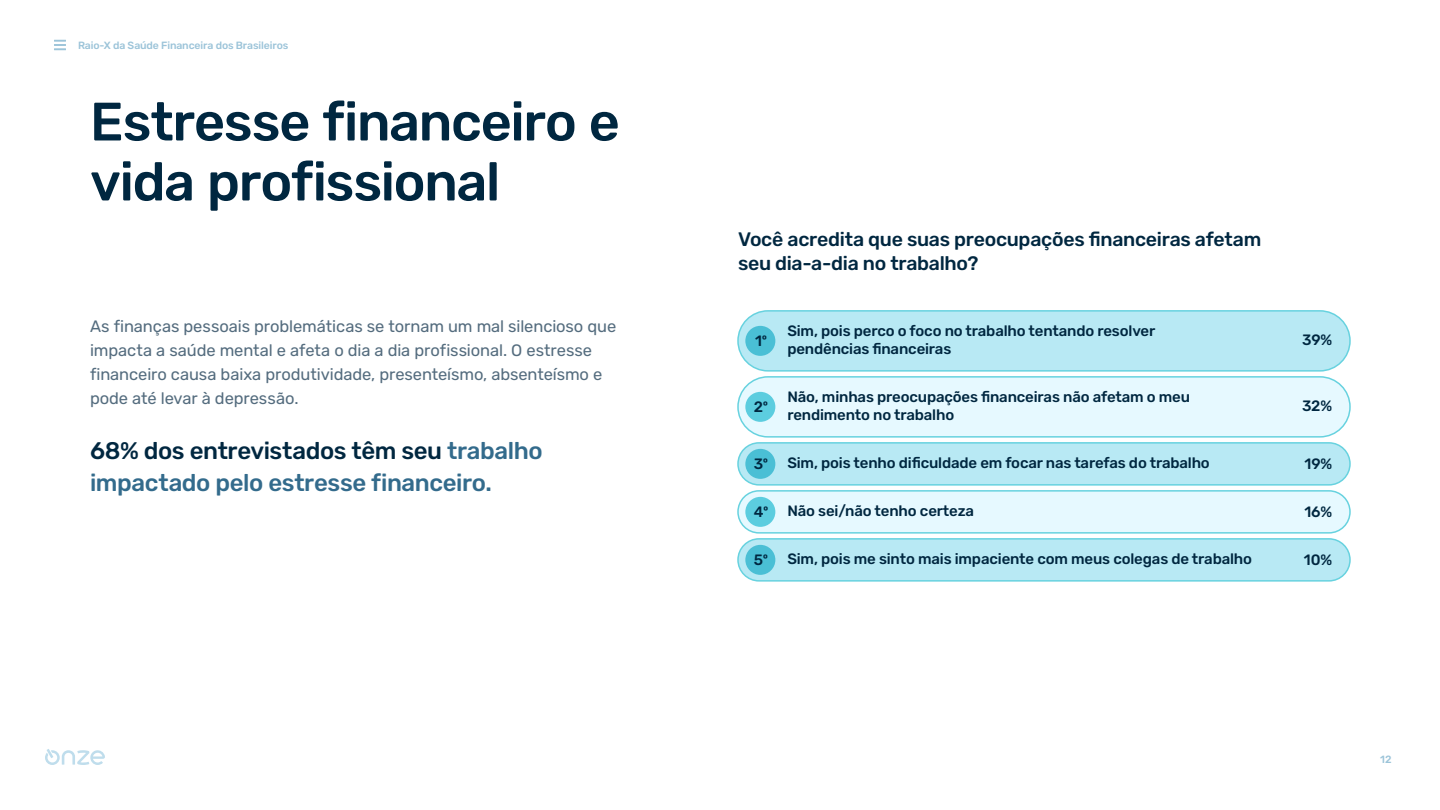
<style>
.page{position:relative;width:1440px;height:810px;background:#fff}
.page>*{position:absolute;margin:0;border:0;box-sizing:border-box;transform-origin:0 0}
.t1{font:500 54px/60px "Rubik";letter-spacing:-.025em;color:#002740}
.t2{font:500 24px/31.5px "Rubik";letter-spacing:-.015em;color:#336b8c}
.t3{font:500 19.5px/24px "Rubik";letter-spacing:-.015em;color:#002740}
.t4{font:16.5px/24px "Rubik";letter-spacing:-.005em;color:#546c7e}
.t5{font:500 15px/18px "Rubik";letter-spacing:-.01em;color:#002740}
.t6{font:500 10.5px "Rubik";letter-spacing:-.01em;color:#9cc4d9}
.s1{color:#002740}
</style>
<div class="page">
<svg style="left:45px;top:749px;width:60px;height:16px"></svg>
<svg style="left:54px;top:40px;width:12px;height:10px"></svg>
<div style="left:738px;top:491px;width:612px;height:42px;background:#e6f9ff;border-radius:21px"></div>
<div style="left:737px;top:490px;width:614px;height:44px;border:2px solid #67d2df;border-radius:21px"></div>
<div style="left:745px;top:497px;width:30px;height:30px;background:#5ccddf;border-radius:50%"></div>
<div style="left:738px;top:539px;width:612px;height:42px;background:#b8e9f4;border-radius:21px"></div>
<div style="left:737px;top:538px;width:614px;height:44px;border:2px solid #67d2df;border-radius:21px"></div>
<div style="left:745px;top:545px;width:30px;height:30px;background:#4abfd5;border-radius:50%"></div>
<div style="left:738px;top:377px;width:612px;height:60px;background:#e6f9ff;border-radius:30px"></div>
<div style="left:737px;top:376px;width:614px;height:62px;border:2px solid #67d2df;border-radius:30px"></div>
<div style="left:745px;top:392px;width:30px;height:30px;background:#5ccddf;border-radius:50%"></div>
<div style="left:738px;top:311px;width:612px;height:60px;background:#b8e9f4;border-radius:30px"></div>
<div style="left:737px;top:310px;width:614px;height:62px;border:2px solid #67d2df;border-radius:30px"></div>
<div style="left:745px;top:326px;width:30px;height:30px;background:#4abfd5;border-radius:50%"></div>
<div style="left:738px;top:443px;width:612px;height:42px;background:#b8e9f4;border-radius:21px"></div>
<div style="left:737px;top:442px;width:614px;height:44px;border:2px solid #67d2df;border-radius:21px"></div>
<div style="left:745px;top:449px;width:30px;height:30px;background:#4abfd5;border-radius:50%"></div>
<p class="t6" style="left:78px;top:39px;width:212px">Raio-X da Saúde Financeira dos Brasileiros</p>
<h1 class="t1" style="left:90px;top:93px;width:531px">Estresse financeiro e vida profissional</h1>
<p class="t4" style="left:90px;top:314px;width:528px">As finanças pessoais problemáticas se tornam um mal silencioso que impacta a saúde mental e afeta o dia a dia profissional. O estresse financeiro causa baixa produtividade, presenteísmo, absenteísmo e pode até levar à depressão.</p>
<h2 class="t2" style="left:90px;top:436px;width:454px"><span class="s1">68% dos entrevistados têm seu</span> trabalho impactado pelo estresse financeiro.</h2>
<h3 class="t3" style="left:738px;top:227px;width:525px">Você acredita que suas preocupações financeiras afetam seu dia-a-dia no trabalho?</h3>
<p class="t5" style="left:787px;top:322px;width:369px">Sim, pois perco o foco no trabalho tentando resolver pendências financeiras</p>
<p class="t5" style="left:755px;top:332px;width:13px">1º</p>
<p class="t5" style="left:1302px;top:331px;width:32px">39%</p>
<p class="t5" style="left:787px;top:388px;width:404px">Não, minhas preocupações financeiras não afetam o meu rendimento no trabalho</p>
<p class="t5" style="left:754px;top:398px;width:16px">2º</p>
<p class="t5" style="left:1302px;top:397px;width:32px">32%</p>
<p class="t5" style="left:754px;top:455px;width:16px">3º</p>
<p class="t5" style="left:787px;top:454px;width:424px">Sim, pois tenho dificuldade em focar nas tarefas do trabalho</p>
<p class="t5" style="left:1305px;top:455px;width:29px">19%</p>
<p class="t5" style="left:754px;top:503px;width:16px">4º</p>
<p class="t5" style="left:787px;top:502px;width:188px">Não sei/não tenho certeza</p>
<p class="t5" style="left:1304px;top:503px;width:29px">16%</p>
<p class="t5" style="left:754px;top:551px;width:16px">5º</p>
<p class="t5" style="left:787px;top:550px;width:466px">Sim, pois me sinto mais impaciente com meus colegas de trabalho</p>
<p class="t5" style="left:1304px;top:551px;width:30px">10%</p>
<p class="t6" style="left:1380px;top:753px;width:13px">12</p>
</div>
